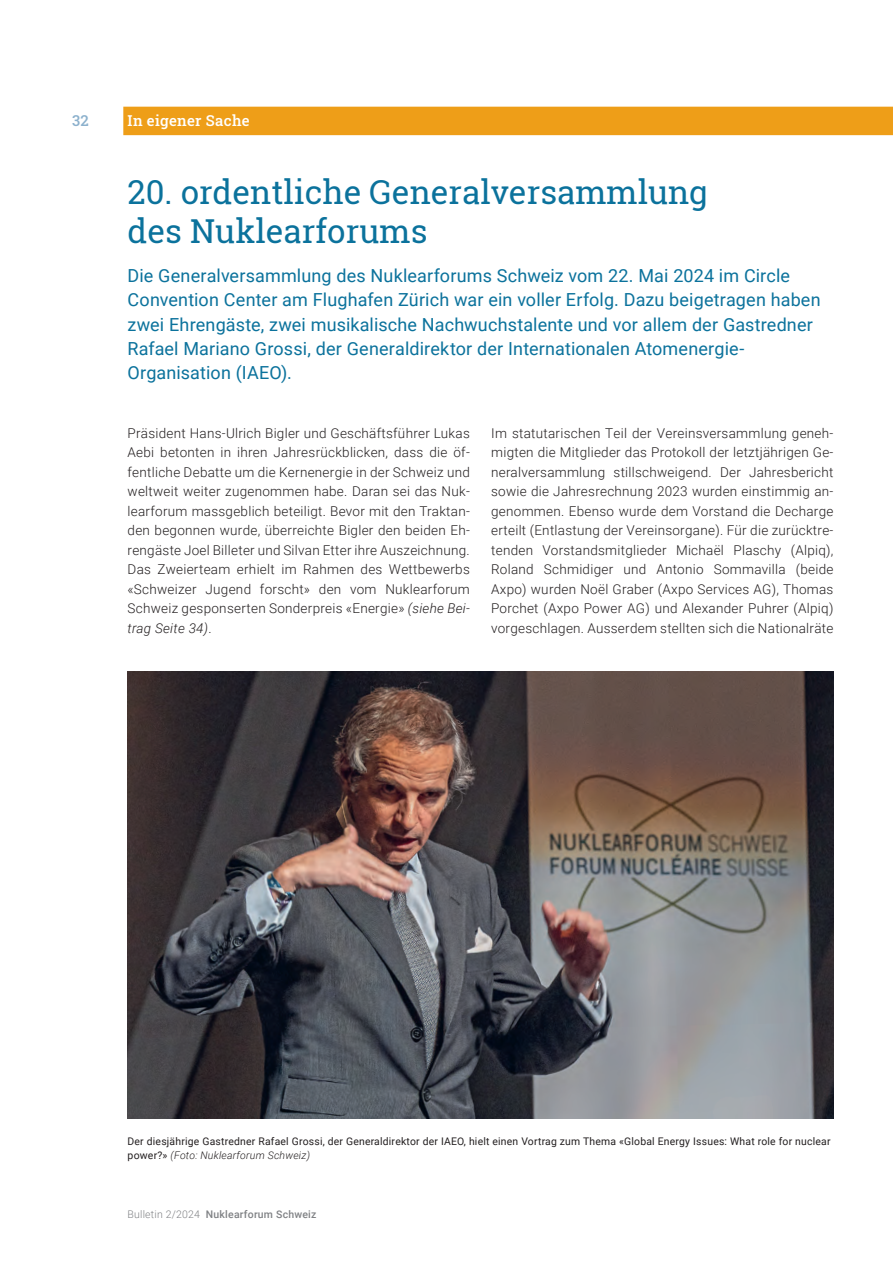
<style>
.page{position:relative;width:893px;height:1263px;background:#fff}
.page>*{position:absolute;margin:0;border:0;box-sizing:border-box;transform-origin:0 0}
.t1{font:33px/39px "Roboto Slab";color:#0b729c}
.t2{font:18px/24.3px "Roboto";letter-spacing:.01em;color:#0b729c}
.t3{font:500 15px "Roboto Slab";letter-spacing:.02em;color:#fff}
.t4{font:500 15px "Roboto Slab";color:#8cb1cd}
.t5{font:300 13.5px/19.5px "Roboto";letter-spacing:.02em;color:#231f20;text-align:justify}
.t6{font:10.5px/14.2px "Roboto";letter-spacing:.02em;color:#231f20}
.t7{font:500 10.5px "Roboto";letter-spacing:.02em;color:#808285}
.s1{font-style:italic}
.s2{font-weight:300;font-style:italic}
.s3{font-weight:300}
</style>
<div class="page">
<img style="left:128px;top:672px;width:705px;height:447px">
<div style="left:123px;top:107px;width:770px;height:28px;background:#ee9e18"></div>
<p class="t4" style="left:72px;top:110px;width:18px">32</p>
<p class="t3" style="left:128px;top:110px;width:124px">In eigener Sache</p>
<h1 class="t1" style="left:128px;top:172px;width:582px">20. ordentliche Generalversammlung des Nuklearforums</h1>
<p class="t2" style="left:128px;top:263px;width:695px">Die Generalversammlung des Nuklearforums Schweiz vom 22. Mai 2024 im Circle Convention Center am Flughafen Zürich war ein voller Erfolg. Dazu beigetragen haben zwei Ehrengäste, zwei musikalische Nachwuchstalente und vor allem der Gastredner Rafael Mariano Grossi, der Generaldirektor der Internationalen Atomenergie-Organisation (IAEO).</p>
<p class="t5" style="left:128px;top:423px;width:344px">Präsident Hans-Ulrich Bigler und Geschäftsführer Lukas Aebi betonten in ihren Jahresrückblicken, dass die öf&shy;fentliche Debatte um die Kernenergie in der Schweiz und weltweit weiter zugenommen habe. Daran sei das Nuk&shy;learforum massgeblich beteiligt. Bevor mit den Traktan&shy;den begonnen wurde, überreichte Bigler den beiden Eh&shy;rengäste Joel Billeter und Silvan Etter ihre Auszeichnung.<br>Das Zweierteam erhielt im Rahmen des Wettbewerbs «Schweizer Jugend forscht» den vom Nuklearforum Schweiz gesponserten Sonderpreis «Energie» <span class="s1">(siehe Bei&shy;trag Seite 34)</span>.</p>
<p class="t5" style="left:491px;top:423px;width:344px">Im statutarischen Teil der Vereinsversammlung geneh&shy;migten die Mitglieder das Protokoll der letztjährigen Ge&shy;neralversammlung stillschweigend. Der Jahresbericht sowie die Jahresrechnung 2023 wurden einstimmig an&shy;genommen. Ebenso wurde dem Vorstand die Decharge erteilt (Entlastung der Vereinsorgane). Für die zurücktre&shy;tenden Vorstandsmitglieder Michaël Plaschy (Alpiq), Roland Schmidiger und Antonio Sommavilla (beide Axpo) wurden Noël Graber (Axpo Services AG), Thomas Porchet (Axpo Power AG) und Alexander Puhrer (Alpiq) vorgeschlagen. Ausserdem stellten sich die Nationalräte</p>
<p class="t6" style="left:128px;top:1134px;width:704px">Der diesjährige Gastredner Rafael Grossi, der Generaldirektor der IAEO, hielt einen Vortrag zum Thema «Global Energy Issues: What role for nuclear power?» <span class="s2">(Foto: Nuklearforum Schweiz)</span></p>
<p class="t7" style="left:128px;top:1207px;width:190px"><span class="s3">Bulletin 2/2024</span> Nuklearforum Schweiz</p>
</div>
